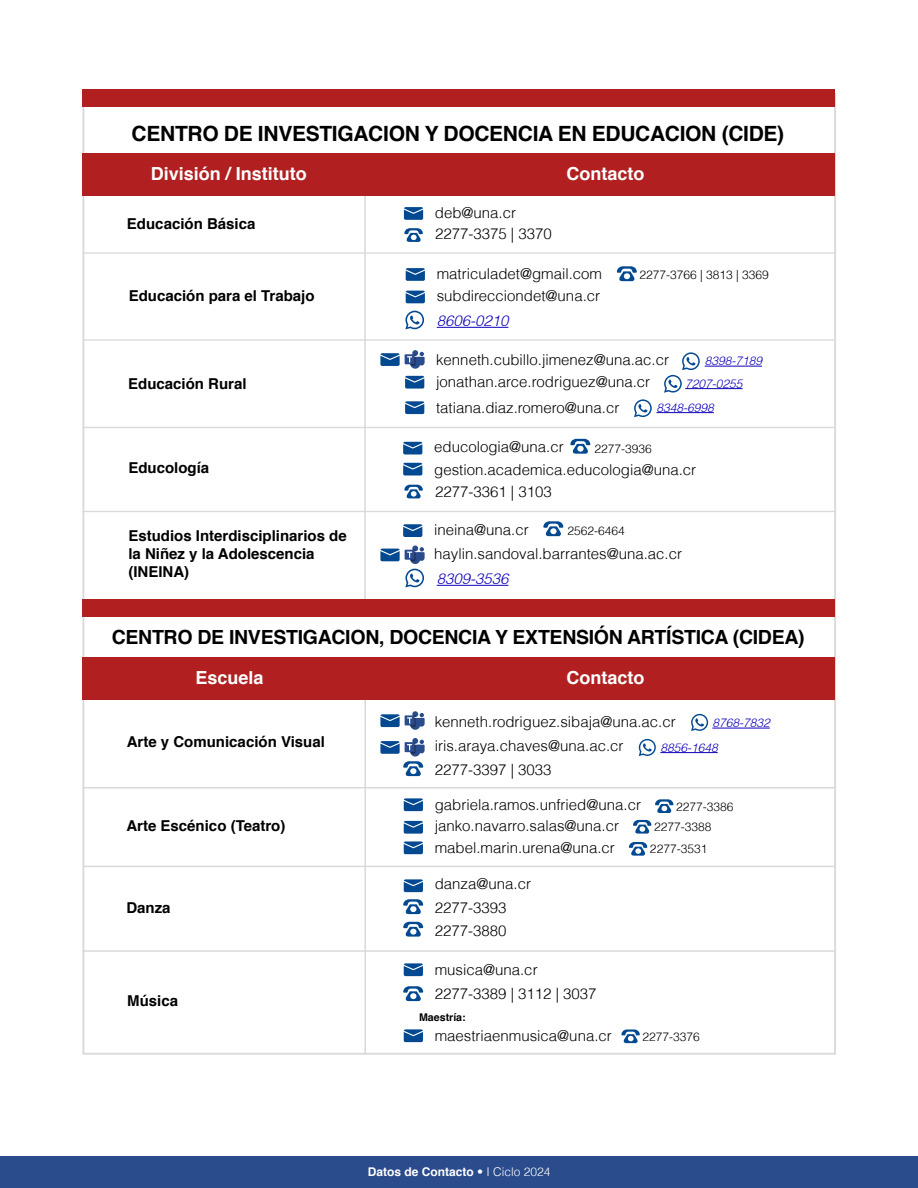
<style>
.page{position:relative;width:918px;height:1188px;background:#fff}
.page>*{position:absolute;margin:0;border:0;box-sizing:border-box;transform-origin:0 0}
.t1{font:700 21px "Helvetica";letter-spacing:-.015em;color:#000}
.t2{font:700 19.5px "Helvetica";letter-spacing:-.015em;color:#000}
.t3{font:700 18px "Helvetica";color:#fff}
.t4{font:300 15px/22.5px "Helvetica";color:#000}
.t5{font:700 15px/18px "Helvetica";color:#000}
.t6{font:italic 300 15px "Helvetica";color:#0e00b9}
.t7{font:300 12px/22px "Helvetica";color:#000;text-align:center}
.t8{font:italic 300 12px "Helvetica";color:#0e00b9}
.t9{font:700 12px "Helvetica";color:#fff}
.t10{font:700 10.65px "Helvetica";color:#000}
.s1{font-weight:300}
</style>
<div class="page">
<div style="left:0;top:1156px;width:918px;height:32px;background:#2a4b8c"></div>
<hr style="left:365px;top:671px;width:1px;height:383px;background:#d9d9d9">
<hr style="left:83px;top:787px;width:753px;height:1px;background:#d9d9d9">
<hr style="left:82px;top:950px;width:753px;height:2px;background:#d9d9d9">
<svg style="left:403px;top:899px;width:20px;height:15px"></svg>
<svg style="left:403px;top:922px;width:20px;height:15px"></svg>
<hr style="left:712px;top:728px;width:58px;height:1px;background:#0e00b9">
<hr style="left:660px;top:752px;width:58px;height:1px;background:#0e00b9">
<hr style="left:83px;top:866px;width:752px;height:1px;background:#d9d9d9">
<svg style="left:691px;top:714px;width:17px;height:17px"></svg>
<svg style="left:639px;top:739px;width:17px;height:17px"></svg>
<svg style="left:404px;top:798px;width:19px;height:13px"></svg>
<svg style="left:404px;top:821px;width:19px;height:13px"></svg>
<svg style="left:404px;top:879px;width:19px;height:13px"></svg>
<svg style="left:404px;top:963px;width:19px;height:13px"></svg>
<svg style="left:655px;top:799px;width:19px;height:14px"></svg>
<svg style="left:403px;top:442px;width:19px;height:13px"></svg>
<svg style="left:570px;top:439px;width:21px;height:15px"></svg>
<svg style="left:403px;top:463px;width:19px;height:13px"></svg>
<hr style="left:83px;top:511px;width:752px;height:1px;background:#d9d9d9">
<hr style="left:364px;top:176px;width:2px;height:431px;background:#d9d9d9">
<div style="left:82px;top:658px;width:754px;height:42px;background:#b11f21"></div>
<div style="left:82px;top:599px;width:754px;height:18px;background:#b11f21"></div>
<hr style="left:685px;top:388px;width:58px;height:1px;background:#0e00b9">
<svg style="left:405px;top:376px;width:19px;height:13px"></svg>
<hr style="left:656px;top:412px;width:58px;height:1px;background:#0e00b9">
<svg style="left:634px;top:399px;width:18px;height:18px"></svg>
<hr style="left:83px;top:427px;width:752px;height:1px;background:#d9d9d9">
<hr style="left:83px;top:339px;width:752px;height:2px;background:#d9d9d9">
<hr style="left:83px;top:252px;width:752px;height:2px;background:#d9d9d9">
<svg style="left:403px;top:986px;width:20px;height:15px"></svg>
<svg style="left:403px;top:524px;width:19px;height:13px"></svg>
<hr style="left:437px;top:327px;width:71px;height:1px;background:#0e00b9">
<svg style="left:406px;top:291px;width:19px;height:12px"></svg>
<svg style="left:406px;top:268px;width:19px;height:13px"></svg>
<svg style="left:405px;top:311px;width:19px;height:18px"></svg>
<svg style="left:380px;top:350px;width:45px;height:19px"></svg>
<svg style="left:380px;top:711px;width:45px;height:19px"></svg>
<svg style="left:404px;top:841px;width:19px;height:13px"></svg>
<svg style="left:633px;top:820px;width:19px;height:14px"></svg>
<svg style="left:629px;top:842px;width:19px;height:14px"></svg>
<svg style="left:404px;top:1029px;width:19px;height:13px"></svg>
<svg style="left:621px;top:1029px;width:19px;height:14px"></svg>
<svg style="left:617px;top:266px;width:20px;height:15px"></svg>
<hr style="left:705px;top:366px;width:57px;height:1px;background:#0e00b9">
<svg style="left:664px;top:352px;width:36px;height:41px"></svg>
<svg style="left:405px;top:401px;width:19px;height:13px"></svg>
<svg style="left:543px;top:521px;width:21px;height:15px"></svg>
<hr style="left:437px;top:585px;width:71px;height:1px;background:#0e00b9">
<svg style="left:380px;top:546px;width:45px;height:41px"></svg>
<div style="left:82px;top:153px;width:754px;height:43px;background:#b11f21"></div>
<div style="left:82px;top:89px;width:754px;height:17px;background:#b11f21"></div>
<svg style="left:404px;top:207px;width:19px;height:13px"></svg>
<svg style="left:404px;top:228px;width:19px;height:14px"></svg>
<svg style="left:404px;top:485px;width:19px;height:13px"></svg>
<svg style="left:380px;top:738px;width:45px;height:38px"></svg>
<h1 class="t1" style="left:132px;top:116px;width:654px">CENTRO DE INVESTIGACION Y DOCENCIA EN EDUCACION (CIDE)</h1>
<p class="t3" style="left:151px;top:159px;width:158px">División / Instituto</p>
<p class="t3" style="left:566px;top:159px;width:79px">Contacto</p>
<p class="t5" style="left:127px;top:215px;width:130px">Educación Básica</p>
<p class="t4" style="left:435px;top:201px;width:83px">deb@una.cr</p>
<p class="t4" style="left:435px;top:223px;width:118px">2277-3375 | 3370</p>
<p class="t4" style="left:437px;top:262px;width:167px">matriculadet@gmail.com</p>
<p class="t5" style="left:129px;top:287px;width:187px">Educación para el Trabajo</p>
<p class="t4" style="left:437px;top:284px;width:165px">subdirecciondet@una.cr</p>
<p class="t6" style="left:437px;top:311px;width:73px">8606-0210</p>
<p class="t7" style="left:639px;top:263px;width:131px">2277-3766 | 3813 | 3369</p>
<p class="t4" style="left:436px;top:348px;width:234px">kenneth.cubillo.jimenez@una.ac.cr</p>
<p class="t5" style="left:128px;top:375px;width:120px">Educación Rural</p>
<p class="t4" style="left:436px;top:371px;width:216px">jonathan.arce.rodriguez@una.cr</p>
<p class="t8" style="left:705px;top:353px;width:59px">8398-7189</p>
<p class="t8" style="left:685px;top:376px;width:59px">7207-0255</p>
<p class="t5" style="left:128px;top:459px;width:82px">Educología</p>
<p class="t5" style="left:128px;top:527px;width:220px">Estudios Interdisciplinarios de la Niñez y la Adolescencia (INEINA)</p>
<p class="t4" style="left:436px;top:396px;width:185px">tatiana.diaz.romero@una.cr</p>
<p class="t8" style="left:656px;top:400px;width:59px">8348-6998</p>
<p class="t4" style="left:434px;top:436px;width:264px">educologia@una.cr gestion.academica.educologia@una.cr</p>
<p class="t7" style="left:594px;top:437px;width:59px">2277-3936</p>
<p class="t4" style="left:435px;top:481px;width:118px">2277-3361 | 3103</p>
<p class="t4" style="left:434px;top:518px;width:96px">ineina@una.cr</p>
<p class="t7" style="left:567px;top:520px;width:59px">2562-6464</p>
<p class="t4" style="left:434px;top:542px;width:249px">haylin.sandoval.barrantes@una.ac.cr</p>
<p class="t6" style="left:437px;top:569px;width:73px">8309-3536</p>
<h2 class="t2" style="left:112px;top:621px;width:695px">CENTRO DE INVESTIGACION, DOCENCIA Y EXTENSIÓN ARTÍSTICA (CIDEA)</h2>
<p class="t3" style="left:566px;top:663px;width:79px">Contacto</p>
<p class="t3" style="left:196px;top:663px;width:70px">Escuela</p>
<p class="t5" style="left:127px;top:733px;width:200px">Arte y Comunicación Visual</p>
<p class="t5" style="left:126px;top:817px;width:160px">Arte Escénico (Teatro)</p>
<p class="t5" style="left:126px;top:899px;width:46px">Danza</p>
<p class="t5" style="left:127px;top:992px;width:52px">Música</p>
<p class="t4" style="left:435px;top:711px;width:242px">kenneth.rodriguez.sibaja@una.ac.cr</p>
<p class="t8" style="left:712px;top:715px;width:59px">8768-7832</p>
<p class="t4" style="left:435px;top:735px;width:190px">iris.araya.chaves@una.ac.cr</p>
<p class="t8" style="left:660px;top:740px;width:59px">8856-1648</p>
<p class="t4" style="left:435px;top:759px;width:118px">2277-3397 | 3033</p>
<p class="t4" style="left:435px;top:793px;width:208px">gabriela.ramos.unfried@una.cr</p>
<p class="t4" style="left:435px;top:814px;width:186px">janko.navarro.salas@una.cr</p>
<p class="t4" style="left:435px;top:836px;width:182px">mabel.marin.urena@una.cr</p>
<p class="t4" style="left:435px;top:873px;width:98px">danza@una.cr</p>
<p class="t4" style="left:435px;top:897px;width:73px">2277-3393</p>
<p class="t4" style="left:435px;top:919px;width:73px">2277-3880</p>
<p class="t7" style="left:676px;top:795px;width:59px">2277-3386</p>
<p class="t7" style="left:650px;top:816px;width:63px">2277-3388<br>2277-3531</p>
<p class="t4" style="left:435px;top:958px;width:104px">musica@una.cr</p>
<p class="t4" style="left:435px;top:982px;width:163px">2277-3389 | 3112 | 3037</p>
<p class="t10" style="left:419px;top:1008px;width:48px">Maestría:</p>
<p class="t4" style="left:435px;top:1024px;width:179px">maestriaenmusica@una.cr</p>
<p class="t7" style="left:642px;top:1026px;width:59px">2277-3376</p>
<p class="t9" style="left:368px;top:1162px;width:184px">Datos de Contacto <span class="s1">• I Ciclo 2024</span></p>
</div>
